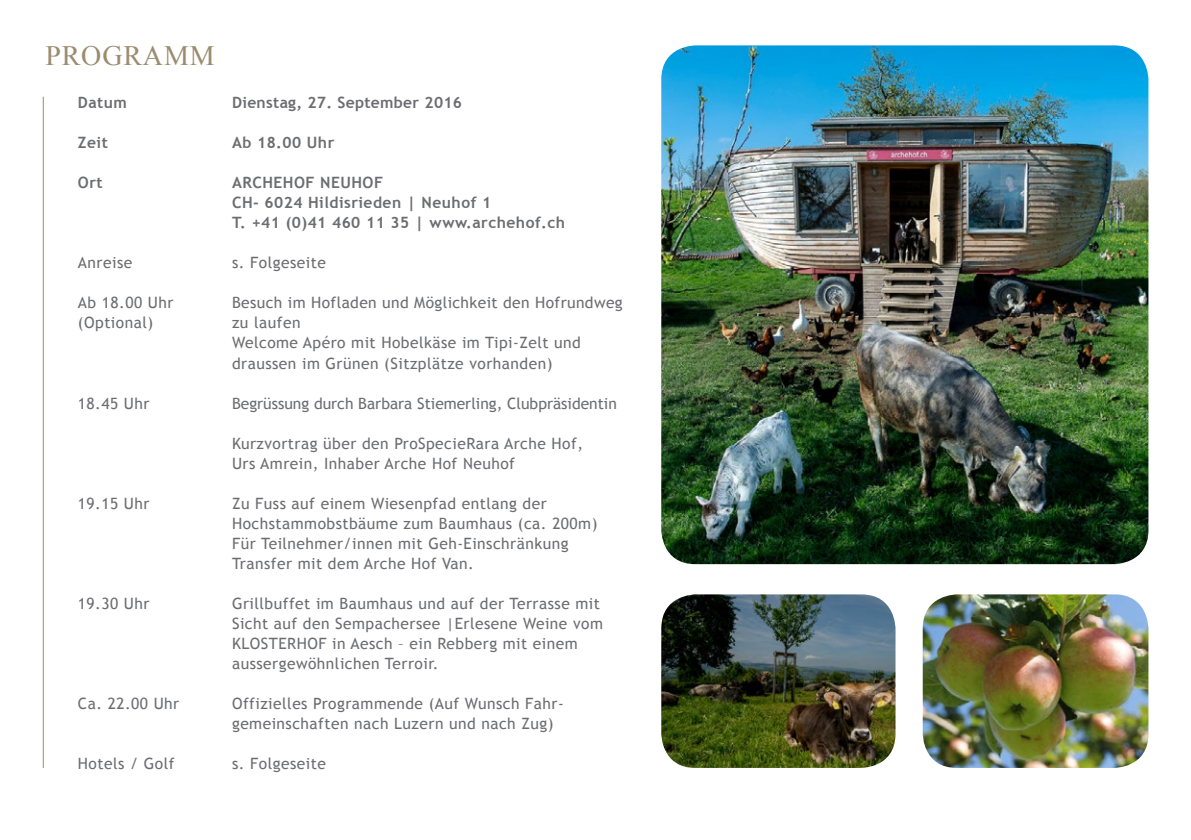
<style>
.page{position:relative;width:1191px;height:840px;background:#fff}
.page>*{position:absolute;margin:0;border:0;box-sizing:border-box;transform-origin:0 0}
.t1{font:28px "Times New Roman";letter-spacing:.03em;color:#9c8c6f}
.t2{font:15.6px/20px "Trebuchet MS";letter-spacing:.03em;color:#6c6d70}
.t3{font:700 15.6px/20px "Trebuchet MS";letter-spacing:.03em;color:#6c6d70}
.t4{font:15.6px "Trebuchet MS";color:#6c6d70}
</style>
<div class="page">
<img style="left:661px;top:45px;width:487px;height:519px">
<hr style="left:43px;top:97px;width:1px;height:670px;background:#9c8c6f">
<img style="left:661px;top:594px;width:234px;height:173px">
<img style="left:922px;top:594px;width:226px;height:173px">
<h1 class="t1" style="left:45px;top:37px;width:171px">PROGRAMM</h1>
<p class="t3" style="left:78px;top:93px;width:51px">Datum</p>
<p class="t3" style="left:232px;top:93px;width:231px">Dienstag, 27. September 2016</p>
<p class="t3" style="left:78px;top:133px;width:31px">Zeit</p>
<p class="t3" style="left:232px;top:133px;width:104px">Ab 18.00 Uhr</p>
<p class="t3" style="left:78px;top:173px;width:26px">Ort</p>
<p class="t3" style="left:232px;top:173px;width:334px">ARCHEHOF NEUHOF<br>CH- 6024 Hildisrieden | Neuhof 1<br>T. +41 (0)41 460 11 35 | www.archehof.ch</p>
<p class="t2" style="left:78px;top:253px;width:56px">Anreise</p>
<p class="t2" style="left:232px;top:253px;width:95px">s. Folgeseite</p>
<p class="t2" style="left:78px;top:293px;width:97px">Ab 18.00 Uhr</p>
<p class="t2" style="left:232px;top:293px;width:392px">Besuch im Hofladen und Möglichkeit den Hofrundweg</p>
<p class="t2" style="left:78px;top:313px;width:77px">(Optional)</p>
<p class="t2" style="left:232px;top:313px;width:350px">zu laufen<br>Welcome Apéro mit Hobelkäse im Tipi-Zelt und draussen im Grünen (Sitzplätze vorhanden)</p>
<p class="t2" style="left:78px;top:393px;width:73px">18.45 Uhr</p>
<p class="t4" style="left:232px;top:393px;width:386px">Begrüssung durch Barbara Stiemerling, Clubpräsidentin</p>
<p class="t2" style="left:232px;top:433px;width:352px">Kurzvortrag über den ProSpecieRara Arche Hof,<br>Urs Amrein, Inhaber Arche Hof Neuhof</p>
<p class="t2" style="left:78px;top:493px;width:73px">19.15 Uhr</p>
<p class="t2" style="left:232px;top:493px;width:367px">Zu Fuss auf einem Wiesenpfad entlang der Hochstammobstbäume zum Baumhaus (ca. 200m)<br>Für Teilnehmer/innen mit Geh-Einschränkung Transfer mit dem Arche Hof Van.</p>
<p class="t2" style="left:78px;top:593px;width:73px">19.30 Uhr</p>
<p class="t2" style="left:232px;top:593px;width:372px">Grillbuffet im Baumhaus und auf der Terrasse mit Sicht auf den Sempachersee |Erlesene Weine vom KLOSTERHOF in Aesch – ein Rebberg mit einem aussergewöhnlichen Terroir.</p>
<p class="t2" style="left:78px;top:693px;width:103px">Ca. 22.00 Uhr</p>
<p class="t2" style="left:232px;top:693px;width:333px">Offizielles Programmende (Auf Wunsch Fahr&shy;gemeinschaften nach Luzern und nach Zug)</p>
<p class="t2" style="left:78px;top:753px;width:98px">Hotels / Golf</p>
<p class="t2" style="left:232px;top:753px;width:95px">s. Folgeseite</p>
</div>
